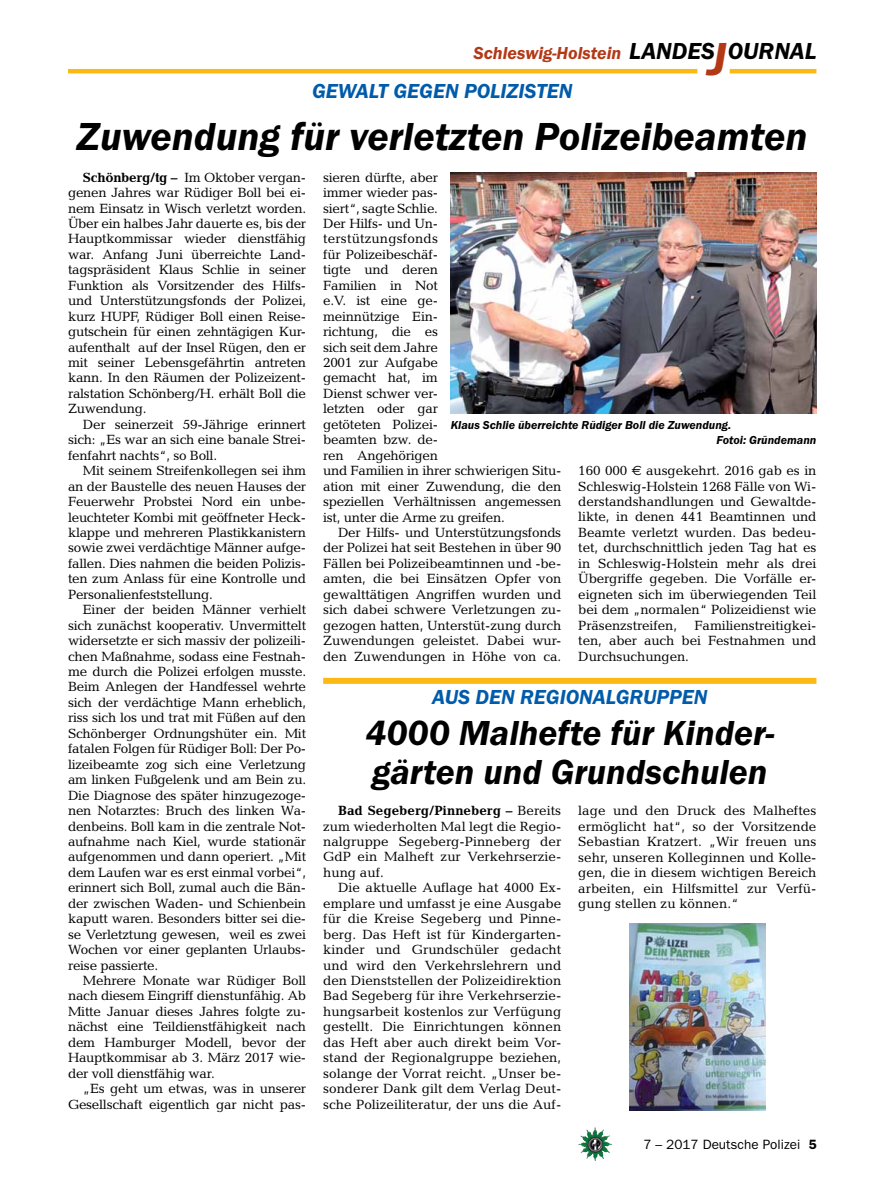
<style>
.page{position:relative;width:893px;height:1191px;background:#fff}
.page>*{position:absolute;margin:0;border:0;box-sizing:border-box;transform-origin:0 0}
.t1{font:italic 600 40.5px "Franklin Gothic Itc T";color:#000}
.t2{font:italic 600 36px/39px "Franklin Gothic Itc T";color:#000}
.t3{font:italic 600 24px "Franklin Gothic Itc T";color:#000}
.t4{font:italic 600 21px "Franklin Gothic Itc T";color:#005baa}
.t5{font:italic 600 18px "Franklin Gothic Itc T";color:#b33916}
.t6{font:13.5px/15.5px "Candida";letter-spacing:-.02em;color:#000;text-align:justify}
.t7{font:13.5px "Franklin Gothic";color:#000}
.t8{font:italic 600 12px/15.5px "Franklin Gothic Itc T";color:#000}
.s1{font-size:48px;color:#b33916}
.s2{font-weight:700}
.s3{font-family:"Euro Sans"}
.s4{font-weight:600}
</style>
<div class="page">
<img style="left:578px;top:1127px;width:17px;height:25px">
<hr style="left:730px;top:69px;width:86px;height:4px;background:#fdb913">
<hr style="left:68px;top:69px;width:629px;height:4px;background:#fdb913">
<img style="left:451px;top:172px;width:365px;height:241px">
<img style="left:629px;top:923px;width:137px;height:187px">
<div style="left:323px;top:678px;width:493px;height:6px;background:#fdb913"></div>
<h3 class="t5" style="left:473px;top:42px;width:149px">Schleswig-Holstein</h3>
<h3 class="t4" style="left:312px;top:79px;width:28px">Gewalt</h3>
<h3 class="t4" style="left:393px;top:79px;width:14px">gegen</h3>
<h3 class="t4" style="left:464px;top:79px;width:12px">Poli</h3>
<h3 class="t4" style="left:506px;top:79px;width:24px">zisten</h3>
<h3 class="t3" style="left:629px;top:37px;width:189px">LANDES<span class="s1">J</span>OURNAL</h3>
<h1 class="t1" style="left:77px;top:113px;width:732px">Zuwendung für verletzten Polizeibeamten</h1>
<p class="t6" style="left:68px;top:169px;width:240px;text-indent:15px"><span class="s2">Schönberg/tg –</span> Im Oktober vergan&shy;genen Jahres war Rüdiger Boll bei ei&shy;nem Einsatz in Wisch verletzt worden.<br>Über ein halbes Jahr dauerte es, bis der Hauptkommissar wieder dienstfähig war. Anfang Juni überreichte Land&shy;tagspräsident Klaus Schlie in seiner Funktion als Vorsitzender des Hilfs&shy;und Unterstützungsfonds der Polizei, kurz HUPF, Rüdiger Boll einen Reise&shy;gutschein für einen zehntägigen Kur&shy;aufenthalt auf der Insel Rügen, den er mit seiner Lebensgefährtin antreten kann. In den Räumen der Polizeizent&shy;ralstation Schönberg/H. erhält Boll die Zuwendung.</p>
<p class="t6" style="left:68px;top:416px;width:240px;text-indent:15px">Der seinerzeit 59-Jährige erinnert sich: „Es war an sich eine banale Strei&shy;fenfahrt nachts“, so Boll.</p>
<p class="t6" style="left:68px;top:463px;width:240px;text-indent:15px">Mit seinem Streifenkollegen sei ihm an der Baustelle des neuen Hauses der Feuerwehr Probstei Nord ein unbe&shy;leuchteter Kombi mit geöffneter Heck&shy;klappe und mehreren Plastikkanistern sowie zwei verdächtige Männer aufge&shy;fallen. Dies nahmen die beiden Polizis&shy;ten zum Anlass für eine Kontrolle und Personalienfeststellung.</p>
<p class="t6" style="left:68px;top:602px;width:240px;text-indent:15px">Einer der beiden Männer verhielt sich zunächst kooperativ. Unvermittelt widersetzte er sich massiv der polizeili&shy;chen Maßnahme, sodass eine Festnah&shy;me durch die Polizei erfolgen musste.<br>Beim Anlegen der Handfessel wehrte sich der verdächtige Mann erheblich, riss sich los und trat mit Füßen auf den Schönberger Ordnungshüter ein. Mit fatalen Folgen für Rüdiger Boll: Der Po&shy;lizeibeamte zog sich eine Verletzung am linken Fußgelenk und am Bein zu.<br>Die Diagnose des später hinzugezoge&shy;nen Notarztes: Bruch des linken Wa&shy;denbeins. Boll kam in die zentrale Not&shy;aufnahme nach Kiel, wurde stationär aufgenommen und dann operiert. „Mit dem Laufen war es erst einmal vorbei“, erinnert sich Boll, zumal auch die Bän&shy;der zwischen Waden- und Schienbein kaputt waren. Besonders bitter sei die&shy;se Verletztung gewesen, weil es zwei Wochen vor einer geplanten Urlaubs&shy;reise passierte.</p>
<p class="t6" style="left:68px;top:972px;width:240px;text-indent:15px">Mehrere Monate war Rüdiger Boll nach diesem Eingriff dienstunfähig. Ab Mitte Januar dieses Jahres folgte zu&shy;nächst eine Teildienstfähigkeit nach dem Hamburger Modell, bevor der Hauptkommisar ab 3. März 2017 wie&shy;der voll dienstfähig war.</p>
<p class="t6" style="left:68px;top:1080px;width:240px;text-align:right">„Es geht um etwas, was in unserer<br>Gesellschaft eigentlich gar nicht pas-</p>
<p class="t6" style="left:323px;top:169px;width:240px;text-align:left">sieren dürfte, aber<br>immer wieder pas-<br>siert“, sagte Schlie.<br>Der Hilfs- und Un-<br>terstützungsfonds<br>für Polizeibeschäf-<br>tigte und deren<br>Familien in Not<br>e.V. ist eine ge-<br>meinnützige Ein-<br>richtung, die es<br>sich seit dem Jahre<br>2001 zur Aufgabe<br>gemacht hat, im<br>Dienst schwer ver-<br>letzten oder gar<br>getöteten Polizei-<br>beamten bzw. de-<br>ren Angehörigen<br>und Familien in ihrer schwierigen Situ&shy;ation mit einer Zuwendung, die den speziellen Verhältnissen angemessen ist, unter die Arme zu greifen.</p>
<p class="t6" style="left:323px;top:525px;width:240px;text-indent:15px">Der Hilfs- und Unterstützungsfonds der Polizei hat seit Bestehen in über 90<br>Fällen bei Polizeibeamtinnen und -be&shy;amten, die bei Einsätzen Opfer von gewalttätigen Angriffen wurden und sich dabei schwere Verletzungen zu&shy;gezogen hatten, Unterstüt-zung durch Zuwendungen geleistet. Dabei wur&shy;den Zuwendungen in Höhe von ca.</p>
<p class="t8" style="left:716px;top:417px;width:101px;text-indent:-266px">Klaus Schlie überreichte Rüdiger Boll die Zuwendung.<br>Fotoi: Gründemann</p>
<p class="t6" style="left:578px;top:463px;width:240px">160 000 <span class="s3">€</span> ausgekehrt. 2016 gab es in Schleswig-Holstein 1268 Fälle von Wi&shy;derstandshandlungen und Gewaltde&shy;likte, in denen 441 Beamtinnen und Beamte verletzt wurden. Das bedeu&shy;tet, durchschnittlich jeden Tag hat es in Schleswig-Holstein mehr als drei Übergriffe gegeben. Die Vorfälle er&shy;eigneten sich im überwiegenden Teil bei dem „normalen“ Polizeidienst wie Präsenzstreifen,</p>
<p class="t6" style="left:578px;top:617px;width:240px;text-indent:116px">Familienstreitigkei&shy;ten, aber auch bei Festnahmen und Durchsuchungen.</p>
<h3 class="t4" style="left:432px;top:684px;width:58px">Aus den</h3>
<h3 class="t4" style="left:520px;top:684px;width:28px">Regionalgru</h3>
<h3 class="t4" style="left:657px;top:684px;width:39px">ppen</h3>
<h2 class="t2" style="left:365px;top:713px;width:411px">4000 Malhefte für Kinder&shy;gärten und Grundschulen</h2>
<p class="t6" style="left:323px;top:802px;width:240px;text-indent:15px"><span class="s2">Bad Segeberg/Pinneberg –</span> Bereits zum wiederholten Mal legt die Regio&shy;nalgruppe Segeberg-Pinneberg der GdP ein Malheft zur Verkehrserzie&shy;hung auf.</p>
<p class="t6" style="left:323px;top:880px;width:240px;text-indent:15px">Die aktuelle Auflage hat 4000 Ex&shy;emplare und umfasst je eine Ausgabe für die Kreise Segeberg und Pinne&shy;berg. Das Heft ist für Kindergarten&shy;kinder und Grundschüler gedacht und wird den Verkehrslehrern und den Dienststellen der Polizeidirektion Bad Segeberg für ihre Verkehrserzie&shy;hungsarbeit kostenlos zur Verfügung gestellt. Die Einrichtungen können das Heft aber auch direkt beim Vor&shy;stand der Regionalgruppe beziehen, solange der Vorrat reicht. „Unser be&shy;sonderer Dank gilt dem Verlag Deut&shy;sche Polizeiliteratur, der uns die Auf-</p>
<p class="t6" style="left:578px;top:803px;width:240px">lage und den Druck des Malheftes ermöglicht hat“, so der Vorsitzende Sebastian Kratzert. „Wir freuen uns sehr, unseren Kolleginnen und Kolle&shy;gen, die in diesem wichtigen Bereich arbeiten, ein Hilfsmittel zur Verfü&shy;gung stellen zu können.“</p>
<p class="t7" style="left:643px;top:1136px;width:175px">7 – 2017 Deutsche Polizei <span class="s4">5</span></p>
</div>
